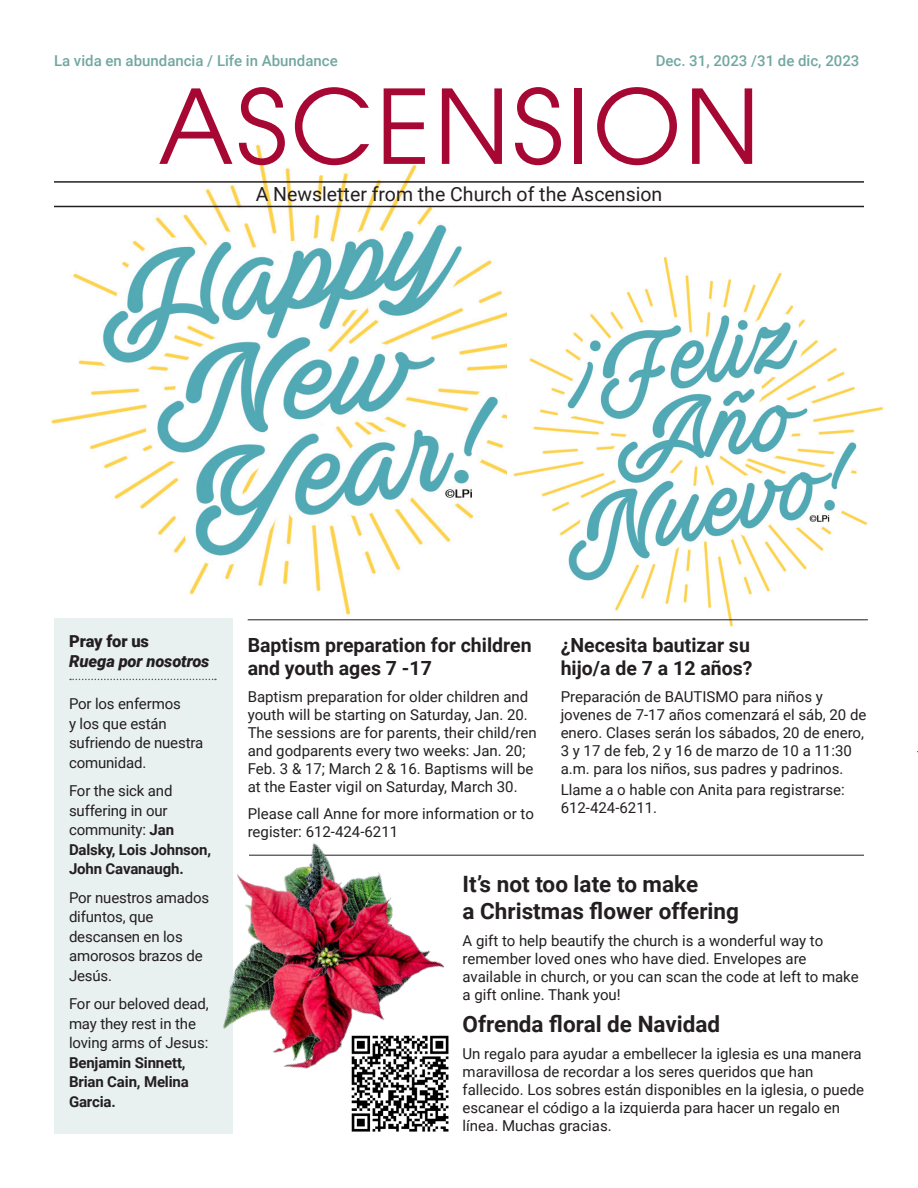
<style>
.page{position:relative;width:918px;height:1188px;background:#fff}
.page>*{position:absolute;margin:0;border:0;box-sizing:border-box;transform-origin:0 0}
.t1{font:102px "ITC Avant Garde Pro";letter-spacing:.03em;color:#a60733}
.t2{font:700 22.5px/27px "Roboto";color:#231f20}
.t3{font:700 19.5px/23.4px "Roboto";color:#231f20}
.t4{font:19.5px "Roboto";color:#231f20}
.t5{font:italic 900 16.5px/19.8px "Roboto";letter-spacing:-.01em;color:#231f20}
.t6{font:15px/18px "Roboto";color:#231f20}
.t7{font:500 15px "Roboto";color:#71a7a1}
.s1{font-style:normal}
.s2{font-weight:700}
</style>
<div class="page">
<hr style="left:249px;top:855px;width:615px;height:1px;background:#231f20">
<img style="left:51px;top:144px;width:512px;height:475px">
<hr style="left:54px;top:181px;width:810px;height:2px;background:#231f20">
<hr style="left:54px;top:206px;width:810px;height:1px;background:#231f20">
<div style="left:54px;top:619px;width:178px;height:515px;background:#e9f0f0"></div>
<svg style="left:70px;top:679px;width:146px;height:1px"></svg>
<img style="left:351px;top:1111px;width:98px;height:21px">
<img style="left:223px;top:811px;width:248px;height:300px">
<img style="left:507px;top:252px;width:377px;height:375px">
<hr style="left:248px;top:620px;width:620px;height:1px;background:#231f20">
<p class="t7" style="left:54px;top:51px;width:285px">La vida en abundancia / Life in Abundance</p>
<p class="t7" style="left:656px;top:51px;width:205px">Dec. 31, 2023 /31 de dic, 2023</p>
<p class="t1" style="left:158px;top:63px;width:603px">ASCENSION</p>
<p class="t4" style="left:256px;top:180px;width:408px">A Newsletter from the Church of the Ascension</p>
<p class="t5" style="left:69px;top:630px;width:142px"><span class="s1">Pray for us<br></span>Ruega por nosotros</p>
<p class="t6" style="left:69px;top:693px;width:136px;line-height:19.5px">Por los enfermos<br>y los que están sufriendo de nuestra comunidad.</p>
<p class="t6" style="left:69px;top:780px;width:144px;line-height:19.5px">For the sick and suffering in our community: <span class="s2">Jan<br>Dalsky, Lois Johnson,<br>John Cavanaugh.</span></p>
<p class="t6" style="left:69px;top:887px;width:142px;line-height:19.5px">Por nuestros amados difuntos, que descansen en los amorosos brazos de<br>Jesús.</p>
<p class="t6" style="left:69px;top:993px;width:141px;line-height:19.5px">For our beloved dead, may they rest in the loving arms of Jesus:<br><span class="s2">Benjamin Sinnett,<br>Brian Cain, Melina<br>Garcia.</span></p>
<p class="t3" style="left:248px;top:632px;width:285px">Baptism preparation for children and youth ages 7 -17</p>
<p class="t6" style="left:248px;top:687px;width:291px">Baptism preparation for older children and youth will be starting on Saturday, Jan. 20.<br>The sessions are for parents, their child/ren and godparents every two weeks: Jan. 20; Feb. 3 &amp; 17; March 2 &amp; 16. Baptisms will be at the Easter vigil on Saturday, March 30.</p>
<p class="t6" style="left:248px;top:804px;width:288px">Please call Anne for more information or to register: 612-424-6211</p>
<p class="t3" style="left:561px;top:632px;width:193px">¿Necesita bautizar su hijo/a de 7 a 12 años?</p>
<p class="t6" style="left:561px;top:687px;width:307px">Preparación de BAUTISMO para niños y jovenes de 7-17 años comenzará el sáb, 20 de enero. Clases serán los sábados, 20 de enero, 3 y 17 de feb, 2 y 16 de marzo de 10 a 11:30 a.m. para los niños, sus padres y padrinos.</p>
<p class="t6" style="left:561px;top:780px;width:285px">Llame a o hable con Anita para registrarse:<br>612-424-6211.</p>
<p class="t2" style="left:463px;top:870px;width:278px">It’s not too late to make<br>a Christmas flower offering</p>
<p class="t6" style="left:463px;top:931px;width:398px">A gift to help beautify the church is a wonderful way to remember loved ones who have died. Envelopes are available in church, or you can scan the code at left to make a gift online. Thank you!</p>
<p class="t2" style="left:463px;top:1010px;width:259px">Ofrenda floral de Navidad</p>
<p class="t6" style="left:463px;top:1044px;width:403px">Un regalo para ayudar a embellecer la iglesia es una manera maravillosa de recordar a los seres queridos que han fallecido. Los sobres están disponibles en la iglesia, o puede escanear el código a la izquierda para hacer un regalo en línea. Muchas gracias.</p>
</div>
